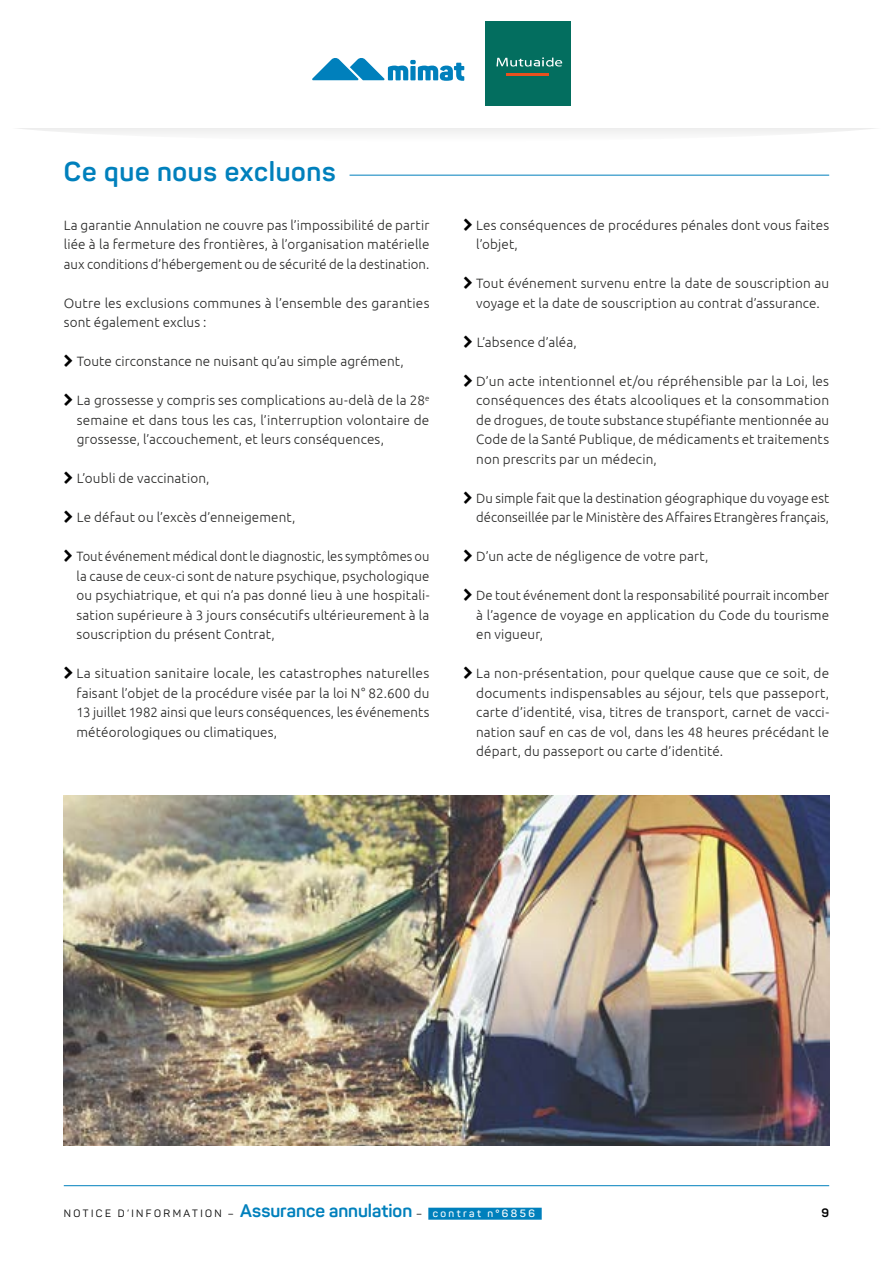
<style>
.page{position:relative;width:893px;height:1263px;background:#fff}
.page>*{position:absolute;margin:0;border:0;box-sizing:border-box;transform-origin:0 0}
.t1{font:700 27px "Panton";letter-spacing:.025em;color:#0080bc}
.t2{font:300 13.5px/19.5px "Ubuntu";letter-spacing:.01em;color:#282827;text-align:justify}
.t3{font:300 13.5px/19.5px "Ubuntu";letter-spacing:.01em;color:#282827;text-align:justify;scale:.96 1}
.t4{font:700 12px "Panton";color:#000}
.t5{font:10.5px "Panton";letter-spacing:.23em;color:#000}
.s1{font-weight:700;font-size:18px;color:#0080bc}
.s2{font-weight:600;color:#fff}
</style>
<div class="page">
<div style="left:18px;top:128px;width:857px;height:6px;background:#f2f2f1"></div>
<hr style="left:64px;top:1185px;width:765px;height:1px;background:#0080bc">
<div style="left:428px;top:1208px;width:114px;height:12px;background:#0080bc"></div>
<div style="left:486px;top:21px;width:85px;height:85px;background:#036e5f"></div>
<hr style="left:506px;top:74px;width:43px;height:2px;background:#e8511f">
<svg style="left:496px;top:57px;width:66px;height:10px"></svg>
<svg style="left:312px;top:58px;width:152px;height:23px"></svg>
<hr style="left:350px;top:175px;width:479px;height:1px;background:#0080bc">
<img style="left:64px;top:795px;width:765px;height:350px">
<h1 class="t1" style="left:64px;top:154px;width:274px">Ce que nous excluons</h1>
<p class="t2" style="left:64px;top:215px;width:367px">La garantie Annulation ne couvre pas l’impossibilité de partir liée à la fermeture des frontières, à l’organisation matérielle aux conditions d’hébergement ou de sécurité de la destination.</p>
<p class="t2" style="left:64px;top:293px;width:367px">Outre les exclusions communes à l’ensemble des garanties sont également exclus :</p>
<p class="t2" style="left:77px;top:351px;width:328px">Toute circonstance ne nuisant qu’au simple agrément,</p>
<p class="t2" style="left:77px;top:390px;width:354px">La grossesse y compris ses complications au-delà de la 28<sup>e </sup>semaine et dans tous les cas, l’interruption volontaire de grossesse, l’accouchement, et leurs conséquences,</p>
<p class="t2" style="left:77px;top:468px;width:134px">L’oubli de vaccination,</p>
<p class="t2" style="left:77px;top:507px;width:220px">Le défaut ou l’excès d’enneigement,</p>
<p class="t3" style="left:76px;top:546px;width:369px">Tout événement médical dont le diagnostic, les symptômes ou la cause de ceux-ci sont de nature psychique, psychologique ou psychiatrique, et qui n’a pas donné lieu à une hospitali&shy;sation supérieure à 3 jours consécutifs ultérieurement à la souscription du présent Contrat,</p>
<p class="t2" style="left:76px;top:663px;width:354px">La situation sanitaire locale, les catastrophes naturelles faisant l’objet de la procédure visée par la loi N° 82.600 du 13 juillet 1982 ainsi que leurs conséquences, les événements météorologiques ou climatiques,</p>
<p class="t2" style="left:476px;top:215px;width:354px">Les conséquences de procédures pénales dont vous faites l’objet,</p>
<p class="t2" style="left:476px;top:273px;width:354px">Tout événement survenu entre la date de souscription au voyage et la date de souscription au contrat d’assurance.</p>
<p class="t2" style="left:477px;top:332px;width:101px">L’absence d’aléa,</p>
<p class="t2" style="left:476px;top:371px;width:354px">D’un acte intentionnel et/ou répréhensible par la Loi, les conséquences des états alcooliques et la consommation de drogues, de toute substance stupéfiante mentionnée au Code de la Santé Publique, de médicaments et traitements non prescrits par un médecin,</p>
<p class="t2" style="left:476px;top:488px;width:354px">Du simple fait que la destination géographique du voyage est déconseillée par le Ministère des Affaires Etrangères français,</p>
<p class="t2" style="left:476px;top:546px;width:234px">D’un acte de négligence de votre part,</p>
<p class="t2" style="left:476px;top:585px;width:354px">De tout événement dont la responsabilité pourrait incomber à l’agence de voyage en application du Code du tourisme en vigueur,</p>
<p class="t2" style="left:476px;top:663px;width:355px">La non-présentation, pour quelque cause que ce soit, de documents indispensables au séjour, tels que passeport, carte d’identité, visa, titres de transport, carnet de vacci&shy;nation sauf en cas de vol, dans les 48 heures précédant le départ, du passeport ou carte d’identité.</p>
<p class="t5" style="left:64px;top:1206px;width:473px">NOTICE D’INFORMATION – <span class="s1">Assurance annulation</span> – <span class="s2">contrat n°6856</span></p>
<p class="t4" style="left:822px;top:1205px;width:9px">9</p>
</div>
